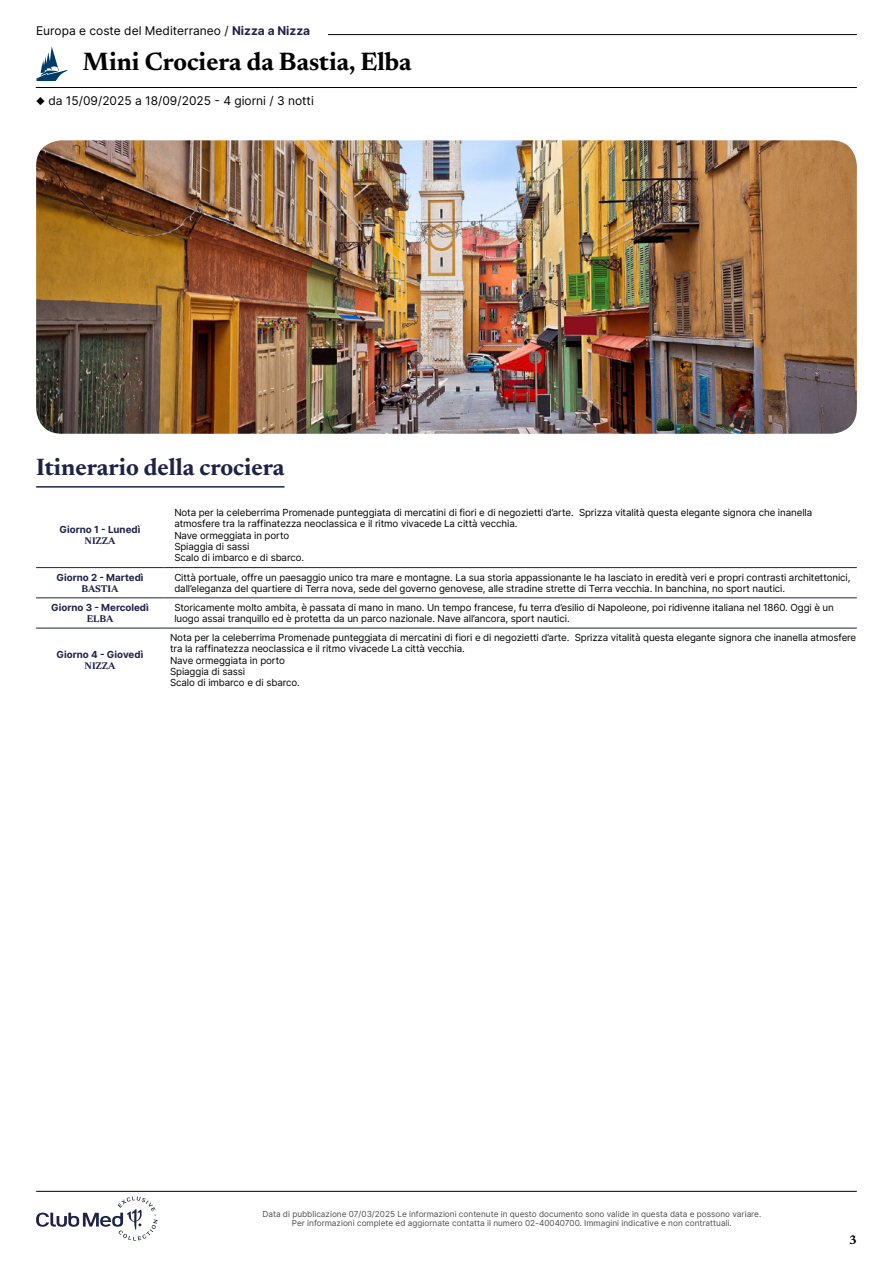
<style>
.page{position:relative;width:893px;height:1263px;background:#fff}
.page>*{position:absolute;margin:0;border:0;box-sizing:border-box;transform-origin:0 0}
.t1{font:700 25.5px "Newsreader 24 pt";color:#000}
.t2{font:700 24px "Newsreader 24 pt";color:#1e2346}
.t3{font:700 12.6px "Newsreader 24 pt";color:#000}
.t4{font:12px "Inter";color:#000}
.t5{font:9.75px/11.2px "Inter";letter-spacing:-.01em;color:#000}
.t6{font:700 9.75px "Inter";color:#1e2346}
.t7{font:700 9.75px "Newsreader 24 pt";color:#1e2346}
.t8{font:8.25px/9px "Inter";color:#4d4d4d;text-align:center}
.s1{font-weight:700;color:#1e2346}
</style>
<div class="page">
<hr style="left:107px;top:34px;width:750px;height:1px;background:#000">
<hr style="left:36px;top:87px;width:821px;height:1px;background:#000">
<svg style="left:36px;top:47px;width:32px;height:34px"></svg>
<div style="left:36px;top:26px;width:292px;height:17px;background:#fff"></div>
<img style="left:36px;top:140px;width:821px;height:294px">
<hr style="left:36px;top:486px;width:249px;height:2px;background:#1e2346">
<hr style="left:36px;top:567px;width:128px;height:1px;background:#1e2346">
<hr style="left:164px;top:567px;width:693px;height:1px;background:#1e2346">
<hr style="left:36px;top:598px;width:128px;height:1px;background:#1e2346">
<hr style="left:36px;top:628px;width:128px;height:1px;background:#1e2346">
<hr style="left:164px;top:598px;width:693px;height:1px;background:#1e2346">
<hr style="left:164px;top:628px;width:693px;height:1px;background:#1e2346">
<svg style="left:36px;top:1196px;width:122px;height:44px"></svg>
<hr style="left:36px;top:1191px;width:821px;height:1px;background:#000">
<p class="t4" style="left:36px;top:22px;width:276px">Europa e coste del Mediterraneo / <span class="s1">Nizza a Nizza</span></p>
<h1 class="t1" style="left:83px;top:43px;width:330px">Mini Crociera da Bastia, Elba</h1>
<p class="t4" style="left:36px;top:92px;width:279px">◆ da 15/09/2025 a 18/09/2025 - 4 giorni / 3 notti</p>
<h2 class="t2" style="left:36px;top:450px;width:250px">Itinerario della crociera</h2>
<p class="t6" style="left:59px;top:522px;width:82px">Giorno 1 - Lunedì</p>
<p class="t7" style="left:85px;top:534px;width:32px">NIZZA</p>
<p class="t5" style="left:174px;top:507px;width:639px">Nota per la celeberrima Promenade punteggiata di mercatini di fiori e di negozietti d’arte. Sprizza vitalità questa elegante signora che inanella atmosfere tra la raffinatezza neoclassica e il ritmo vivacede La città vecchia.<br>Nave ormeggiata in porto<br>Spiaggia di sassi<br>Scalo di imbarco e di sbarco.</p>
<p class="t6" style="left:56px;top:570px;width:89px">Giorno 2 - Martedì</p>
<p class="t7" style="left:82px;top:582px;width:39px">BASTIA</p>
<p class="t5" style="left:174px;top:571px;width:678px">Città portuale, offre un paesaggio unico tra mare e montagne. La sua storia appassionante le ha lasciato in eredità veri e propri contrasti architettonici, dall’eleganza del quartiere di Terra nova, sede del governo genovese, alle stradine strette di Terra vecchia. In banchina, no sport nautici.</p>
<p class="t6" style="left:51px;top:600px;width:99px">Giorno 3 - Mercoledì</p>
<p class="t7" style="left:87px;top:612px;width:28px">ELBA</p>
<p class="t5" style="left:174px;top:601px;width:661px">Storicamente molto ambita, è passata di mano in mano. Un tempo francese, fu terra d’esilio di Napoleone, poi ridivenne italiana nel 1860. Oggi è un luogo assai tranquillo ed è protetta da un parco nazionale. Nave all’ancora, sport nautici.</p>
<p class="t6" style="left:57px;top:647px;width:88px">Giorno 4 - Giovedì</p>
<p class="t7" style="left:85px;top:659px;width:32px">NIZZA</p>
<p class="t5" style="left:170px;top:632px;width:688px">Nota per la celeberrima Promenade punteggiata di mercatini di fiori e di negozietti d’arte. Sprizza vitalità questa elegante signora che inanella atmosfere tra la raffinatezza neoclassica e il ritmo vivacede La città vecchia.<br>Nave ormeggiata in porto<br>Spiaggia di sassi<br>Scalo di imbarco e di sbarco.</p>
<p class="t8" style="left:262px;top:1209px;width:500px">Data di pubblicazione 07/03/2025 Le informazioni contenute in questo documento sono valide in questa data e possono variare.<br>Per informazioni complete ed aggiornate contatta il numero 02-40040700. Immagini indicative e non contrattuali.</p>
<p class="t3" style="left:849px;top:1230px;width:9px">3</p>
</div>
